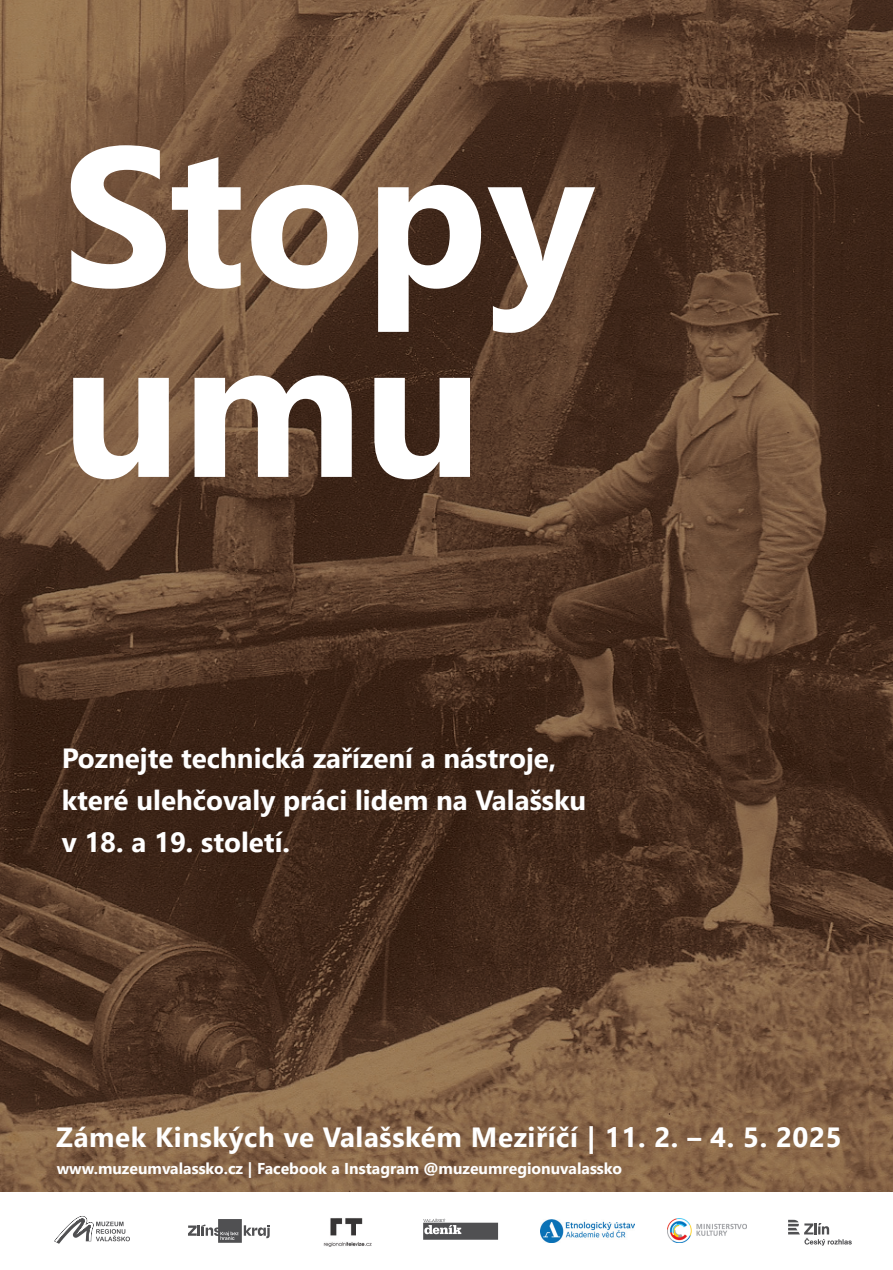
<style>
.page{position:relative;width:893px;height:1270px;background:#fff}
.page>*{position:absolute;margin:0;border:0;box-sizing:border-box;transform-origin:0 0}
.t1{font:700 198px/190.5px "Segoe UI";color:#fff}
.t2{font:700 27.75px/42px "Segoe UI";color:#fff}
.t3{font:700 27.75px "Segoe UI";letter-spacing:.02em;color:#fff}
.t4{font:700 15.75px "Segoe UI";color:#fff}
</style>
<div class="page">
<img style="left:1px;top:0;width:865px;height:846px">
<img style="left:866px;top:0;width:27px;height:1191px">
<img style="left:1px;top:846px;width:867px;height:345px">
<svg style="left:423px;top:1218px;width:75px;height:21px"></svg>
<img style="left:323px;top:1218px;width:49px;height:29px">
<svg style="left:788px;top:1219px;width:64px;height:26px"></svg>
<svg style="left:188px;top:1219px;width:82px;height:23px"></svg>
<svg style="left:54px;top:1216px;width:76px;height:27px"></svg>
<img style="left:668px;top:1218px;width:78px;height:24px">
<img style="left:541px;top:1219px;width:94px;height:22px">
<h1 class="t1" style="left:62px;top:105px;width:534px">Stopy umu</h1>
<p class="t2" style="left:62px;top:734px;width:526px">Poznejte technická zařízení a nástroje, které ulehčovaly práci lidem na Valašsku v 18. a 19. století.</p>
<p class="t3" style="left:56px;top:1110px;width:787px">Zámek Kinských ve Valašském Meziříčí | 11. 2. – 4. 5. 2025</p>
<p class="t4" style="left:57px;top:1152px;width:567px">www.muzeumvalassko.cz | Facebook a Instagram @muzeumregionuvalassko</p>
</div>
